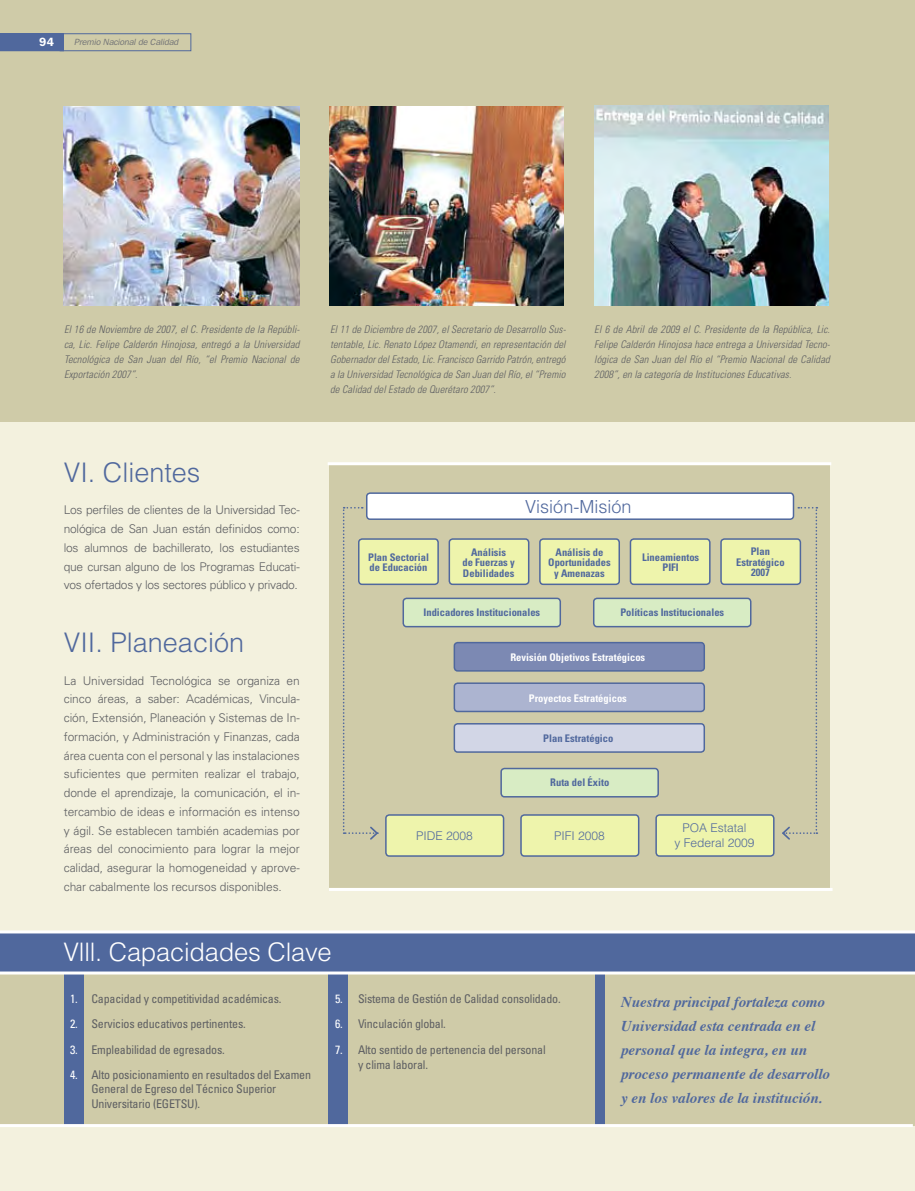
<style>
.page{position:relative;width:915px;height:1191px;background:#fff}
.page>*{position:absolute;margin:0;border:0;box-sizing:border-box;transform-origin:0 0}
.t1{font:300 27px "Helvetica";color:#50689d}
.t2{font:300 25.5px "Helvetica";letter-spacing:-.01em;color:#fff}
.t3{font:300 18px "Helvetica";color:#50689d}
.t4{font:italic 700 15px/24px "Times";color:#50689d}
.t5{font:300 12px/18.8px "Univers";letter-spacing:-.015em;color:#5e5f62;text-align:justify}
.t6{font:condensed 12px/25.5px "Univers";letter-spacing:-.015em;color:#5e5f62}
.t7{font:300 12px/15px "Helvetica";color:#50689d;text-align:center}
.t8{font:condensed 12px/25.5px "Univers";color:#fff;text-align:justify}
.t9{font:600 12px "Franklin Gothic";color:#fff}
.t10{font:italic 300 condensed 10.5px/15px "Univers";letter-spacing:.01em;color:#5e5f62;text-align:justify}
.t11{font:700 condensed 10.5px/10.5px "Univers";color:#50689d;text-align:center}
.t12{font:700 condensed 10.5px "Univers";color:#fff}
.t13{font:italic 9px "Franklin Gothic";letter-spacing:-.02em;color:#727376}
</style>
<div class="page">
<div style="left:0;top:358px;width:914px;height:833px;background:#f3f1de"></div>
<div style="left:0;top:962px;width:914px;height:163px;background:#cfcba8"></div>
<div style="left:594px;top:946px;width:10px;height:181px;background:#50689d"></div>
<div style="left:328px;top:946px;width:20px;height:181px;background:#50689d"></div>
<div style="left:0;top:0;width:914px;height:422px;background:#cfcba8"></div>
<img style="left:64px;top:106px;width:235px;height:199px">
<div style="left:60px;top:33px;width:131px;height:18px;border:1px solid #50689d"></div>
<svg style="left:0;top:33px;width:64px;height:18px"></svg>
<img style="left:329px;top:106px;width:234px;height:199px">
<img style="left:594px;top:106px;width:234px;height:199px">
<div style="left:64px;top:946px;width:20px;height:181px;background:#50689d"></div>
<div style="left:0;top:932px;width:914px;height:41px;background:#50689d"></div>
<hr style="left:0;top:930px;width:914px;height:3px;background:#fff">
<hr style="left:0;top:971px;width:914px;height:3px;background:#fff">
<div style="left:329px;top:464px;width:500px;height:425px;background:#cfcba8"></div>
<div style="left:656px;top:815px;width:117px;height:41px;background:#eef4ac;border-radius:3px"></div>
<div style="left:655px;top:814px;width:119px;height:42px;border:2px solid #50689d;border-radius:3px"></div>
<div style="left:521px;top:815px;width:117px;height:41px;background:#eef4ac;border-radius:3px"></div>
<div style="left:520px;top:814px;width:119px;height:42px;border:2px solid #50689d;border-radius:3px"></div>
<div style="left:386px;top:815px;width:117px;height:41px;background:#eef4ac;border-radius:3px"></div>
<div style="left:385px;top:814px;width:119px;height:42px;border:2px solid #50689d;border-radius:3px"></div>
<div style="left:403px;top:598px;width:157px;height:28px;background:#d8ecc4;border-radius:3px"></div>
<div style="left:402px;top:597px;width:159px;height:30px;border:2px solid #50689d;border-radius:3px"></div>
<div style="left:593px;top:598px;width:157px;height:28px;background:#d8ecc4;border-radius:3px"></div>
<div style="left:592px;top:597px;width:159px;height:30px;border:2px solid #50689d;border-radius:3px"></div>
<div style="left:358px;top:539px;width:80px;height:45px;background:#eef4ac;border-radius:3px"></div>
<div style="left:358px;top:538px;width:80px;height:47px;border:2px solid #50689d;border-radius:3px"></div>
<div style="left:454px;top:642px;width:250px;height:29px;background:#7c89b3;border-radius:3px"></div>
<div style="left:453px;top:642px;width:251px;height:29px;border:2px solid #50689d;border-radius:3px"></div>
<div style="left:454px;top:683px;width:250px;height:28px;background:#acb4d0;border-radius:3px"></div>
<div style="left:453px;top:682px;width:251px;height:30px;border:2px solid #50689d;border-radius:3px"></div>
<div style="left:454px;top:724px;width:250px;height:28px;background:#d2d6e6;border-radius:3px"></div>
<div style="left:453px;top:723px;width:251px;height:30px;border:2px solid #50689d;border-radius:3px"></div>
<div style="left:501px;top:768px;width:157px;height:28px;background:#d8ecc4;border-radius:3px"></div>
<div style="left:500px;top:767px;width:158px;height:30px;border:2px solid #50689d;border-radius:3px"></div>
<div style="left:449px;top:539px;width:79px;height:45px;background:#eef4ac;border-radius:3px"></div>
<div style="left:448px;top:538px;width:81px;height:47px;border:2px solid #50689d;border-radius:3px"></div>
<div style="left:539px;top:539px;width:80px;height:45px;background:#eef4ac;border-radius:3px"></div>
<div style="left:539px;top:538px;width:80px;height:47px;border:2px solid #50689d;border-radius:3px"></div>
<div style="left:630px;top:539px;width:79px;height:45px;background:#eef4ac;border-radius:3px"></div>
<div style="left:629px;top:538px;width:81px;height:47px;border:2px solid #50689d;border-radius:3px"></div>
<div style="left:720px;top:539px;width:80px;height:45px;background:#eef4ac;border-radius:3px"></div>
<div style="left:720px;top:538px;width:80px;height:47px;border:2px solid #50689d;border-radius:3px"></div>
<svg style="left:343px;top:507px;width:36px;height:333px"></svg>
<div style="left:366px;top:493px;width:427px;height:26px;background:#fff;border-radius:3px"></div>
<div style="left:366px;top:492px;width:428px;height:28px;border:2px solid #50689d;border-radius:3px"></div>
<svg style="left:780px;top:507px;width:37px;height:333px"></svg>
<hr style="left:0;top:1124px;width:912px;height:3px;background:#fff">
<hr style="left:327px;top:462px;width:504px;height:3px;background:#fff">
<hr style="left:329px;top:888px;width:503px;height:3px;background:#fff">
<p class="t9" style="left:39px;top:35px;width:9px">94</p>
<p class="t13" style="left:74px;top:37px;width:105px">Premio Nacional de Calidad</p>
<p class="t10" style="left:64px;top:321px;width:237px">El 16 de Noviembre de 2007, el C. Presidente de la Repúbli&shy;ca, Lic. Felipe Calderón Hinojosa, entregó a la Universidad Tecnológica de San Juan del Río, “el Premio Nacional de Exportación 2007”.</p>
<p class="t10" style="left:330px;top:321px;width:237px">El 11 de Diciembre de 2007, el Secretario de Desarrollo Sus&shy;tentable, Lic. Renato López Otamendi, en representación del Gobernador del Estado, Lic. Francisco Garrido Patrón, entregó a la Universidad Tecnológica de San Juan del Río, el “Premio de Calidad del Estado de Querétaro 2007”.</p>
<p class="t10" style="left:594px;top:321px;width:237px">El 6 de Abril de 2009 el C. Presidente de la República, Lic.<br>Felipe Calderón Hinojosa hace entrega a Universidad Tecno&shy;lógica de San Juan del Río el “Premio Nacional de Calidad 2008”, en la categoría de Instituciones Educativas.</p>
<h1 class="t1" style="left:64px;top:455px;width:138px">VI. Clientes</h1>
<p class="t5" style="left:64px;top:500px;width:237px">Los perfiles de clientes de la Universidad Tec&shy;nológica de San Juan están definidos como: los alumnos de bachillerato, los estudiantes que cursan alguno de los Programas Educati&shy;vos ofertados y los sectores público y privado.</p>
<h1 class="t1" style="left:64px;top:626px;width:182px">VII. Planeación</h1>
<p class="t5" style="left:64px;top:670px;width:237px">La Universidad Tecnológica se organiza en cinco áreas, a saber: Académicas, Vincula&shy;ción, Extensión, Planeación y Sistemas de In&shy;formación, y Administración y Finanzas, cada área cuenta con el personal y las instalaciones suficientes que permiten realizar el trabajo, donde el aprendizaje, la comunicación, el in&shy;tercambio de ideas e información es intenso y ágil. Se establecen también academias por áreas del conocimiento para lograr la mejor calidad, asegurar la homogeneidad y aprove&shy;char cabalmente los recursos disponibles.</p>
<p class="t11" style="left:368px;top:551px;width:62px;text-align:left">Plan Sectorial de Educación</p>
<h3 class="t3" style="left:525px;top:495px;width:108px">Visión-Misión</h3>
<p class="t11" style="left:462px;top:546px;width:54px">Análisis<br>de Fuerzas y<br>Debilidades</p>
<p class="t11" style="left:735px;top:546px;width:50px">Plan<br>Estratégico<br>2007</p>
<p class="t11" style="left:548px;top:546px;width:64px">Análisis de<br>Oportunidades y Amenazas</p>
<p class="t11" style="left:641px;top:551px;width:59px">Lineamientos<br>PIFI</p>
<p class="t11" style="left:423px;top:607px;width:118px">Indicadores Institucionales</p>
<p class="t11" style="left:620px;top:607px;width:105px">Políticas Institucionales</p>
<p class="t12" style="left:510px;top:650px;width:136px">Revisión Objetivos Estratégicos</p>
<p class="t12" style="left:528px;top:691px;width:99px">Proyectos Estratégicos</p>
<p class="t11" style="left:543px;top:733px;width:72px">Plan Estratégico</p>
<p class="t11" style="left:550px;top:777px;width:60px">Ruta del Éxito</p>
<p class="t7" style="left:416px;top:827px;width:58px">PIDE 2008</p>
<p class="t7" style="left:554px;top:827px;width:52px">PIFI 2008</p>
<p class="t7" style="left:674px;top:820px;width:82px">POA Estatal<br>y Federal 2009</p>
<h2 class="t2" style="left:64px;top:936px;width:269px">Vlll. Capacidades Clave</h2>
<p class="t6" style="left:91px;top:985px;width:221px">Capacidad y competitividad académicas.<br>Servicios educativos pertinentes.<br>Empleabilidad de egresados.<br>Alto posicionamiento en resultados del Examen</p>
<p class="t6" style="left:91px;top:1080px;width:186px;line-height:15px">General de Egreso del Técnico Superior<br>Universitario (EGETSU).</p>
<p class="t8" style="left:70px;top:985px;width:9px">1.<br>2.<br>3.<br>4.</p>
<p class="t8" style="left:335px;top:985px;width:9px">5.<br>6.<br>7.</p>
<p class="t6" style="left:358px;top:985px;width:204px">Sistema de Gestión de Calidad consolidado.<br>Vinculación global.<br>Alto sentido de pertenencia del personal</p>
<p class="t6" style="left:358px;top:1051px;width:71px">y clima laboral.</p>
<p class="t4" style="left:621px;top:988px;width:210px">Nuestra principal fortaleza como<br>Universidad esta centrada en el personal que la integra, en un proceso permanente de desarrollo y en los valores de la institución.</p>
</div>
